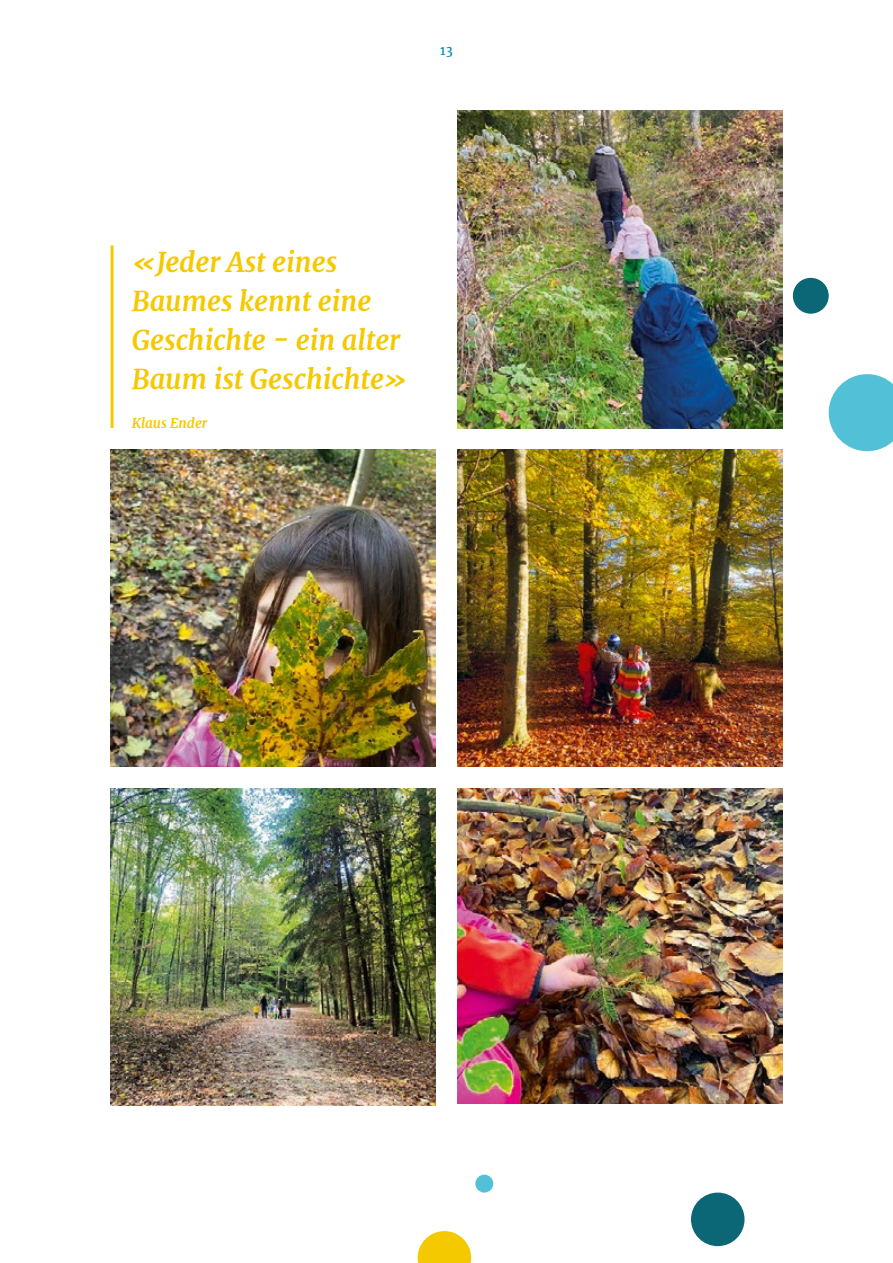
<style>
.page{position:relative;width:893px;height:1263px;background:#fff}
.page>*{position:absolute;margin:0;border:0;box-sizing:border-box;transform-origin:0 0}
.t1{font:italic 700 27px/39px "Merriweather";color:#f5c900}
.t2{font:italic 700 13.5px "Merriweather";color:#f5c900}
.t3{font:12.75px "Merriweather";color:#008ba7}
</style>
<div class="page">
<img style="left:457px;top:450px;width:325px;height:317px">
<img style="left:111px;top:450px;width:325px;height:317px">
<img style="left:457px;top:789px;width:325px;height:314px">
<hr style="left:111px;top:245px;width:3px;height:183px;background:#f5c900">
<svg style="left:418px;top:1231px;width:53px;height:32px"></svg>
<div style="left:691px;top:1192px;width:53px;height:54px;background:#0b6675;border-radius:50%"></div>
<div style="left:475px;top:1175px;width:18px;height:17px;background:#52c0d6;border-radius:50%"></div>
<div style="left:793px;top:278px;width:36px;height:36px;background:#0b6675;border-radius:50%"></div>
<svg style="left:829px;top:374px;width:64px;height:77px;background:#6dc9dc"></svg>
<img style="left:457px;top:111px;width:325px;height:317px">
<img style="left:111px;top:789px;width:325px;height:316px">
<p class="t3" style="left:440px;top:43px;width:14px">13</p>
<p class="t1" style="left:132px;top:243px;width:278px">«Jeder Ast eines<br>Baumes kennt eine<br>Geschichte - ein alter<br>Baum ist Geschichte»</p>
<p class="t2" style="left:132px;top:415px;width:77px">Klaus Ender</p>
</div>
